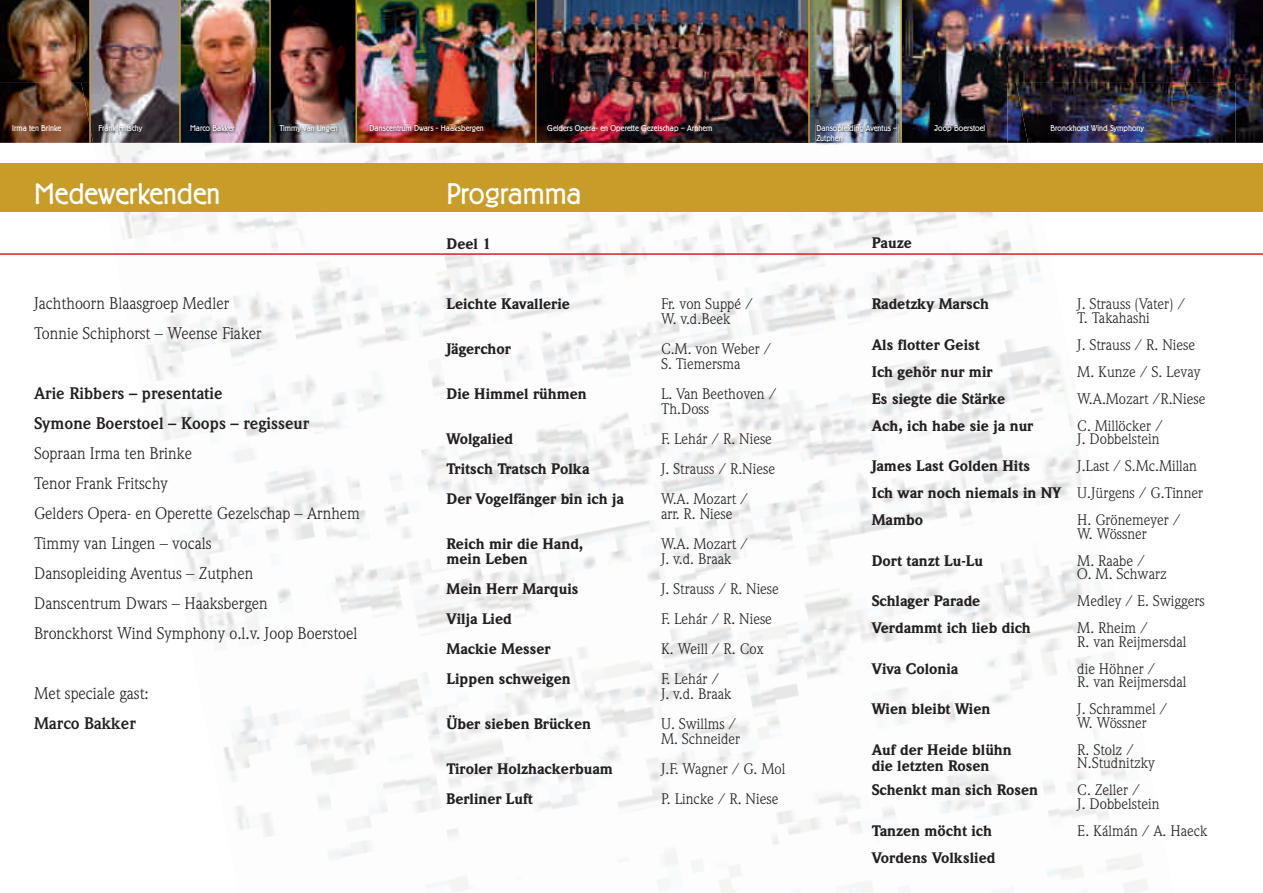
<style>
.page{position:relative;width:1263px;height:893px;background:#fff}
.page>*{position:absolute;margin:0;border:0;box-sizing:border-box;transform-origin:0 0}
.t1{font:300 29.4px "Berliner Grotesk BQ";color:#fff}
.t2{font:16.5px/30px "Weidemann Std";color:#231f20}
.t3{font:700 16.5px/30px "Weidemann Std";color:#231f20}
.t4{font:15px/13.5px "Weidemann Std";color:#231f20}
.t5{font:900 15px "Weidemann Std";color:#231f20}
.t6{font:300 8.4px "Berliner Grotesk BQ";color:#fff}
.s1{font-weight:900}
</style>
<div class="page">
<img style="left:91px;top:0;width:88px;height:83px">
<img style="left:1067px;top:211px;width:168px;height:1px">
<img style="left:93px;top:143px;width:110px;height:198px">
<img style="left:203px;top:143px;width:162px;height:471px">
<img style="left:313px;top:143px;width:165px;height:125px">
<img style="left:478px;top:143px;width:165px;height:115px">
<img style="left:643px;top:144px;width:138px;height:197px">
<img style="left:753px;top:144px;width:165px;height:146px">
<img style="left:918px;top:144px;width:149px;height:198px">
<img style="left:337px;top:237px;width:190px;height:187px">
<img style="left:146px;top:341px;width:146px;height:259px">
<img style="left:506px;top:258px;width:190px;height:156px">
<img style="left:781px;top:259px;width:190px;height:156px">
<img style="left:367px;top:393px;width:190px;height:187px">
<img style="left:685px;top:341px;width:157px;height:223px">
<img style="left:536px;top:414px;width:190px;height:156px">
<img style="left:961px;top:342px;width:143px;height:260px">
<img style="left:812px;top:415px;width:189px;height:176px">
<img style="left:193px;top:600px;width:150px;height:237px">
<img style="left:398px;top:549px;width:189px;height:156px">
<img style="left:364px;top:632px;width:99px;height:255px">
<img style="left:567px;top:570px;width:169px;height:156px">
<img style="left:312px;top:694px;width:96px;height:193px">
<img style="left:736px;top:591px;width:159px;height:137px">
<img style="left:895px;top:571px;width:157px;height:248px">
<img style="left:428px;top:705px;width:190px;height:187px">
<img style="left:1011px;top:602px;width:131px;height:260px">
<img style="left:597px;top:726px;width:190px;height:156px">
<img style="left:312px;top:861px;width:41px;height:26px">
<img style="left:766px;top:747px;width:190px;height:146px">
<img style="left:458px;top:861px;width:170px;height:31px">
<img style="left:622px;top:882px;width:171px;height:11px">
<img style="left:946px;top:831px;width:122px;height:62px">
<img style="left:1062px;top:862px;width:86px;height:31px">
<img style="left:91px;top:83px;width:88px;height:60px">
<div style="left:0;top:163px;width:1263px;height:48px;background:#c89c28"></div>
<img style="left:0;top:0;width:89px;height:143px">
<img style="left:81px;top:83px;width:8px;height:44px">
<img style="left:360px;top:0;width:903px;height:143px">
<img style="left:1028px;top:83px;width:207px;height:60px">
<img style="left:1007px;top:83px;width:21px;height:60px">
<hr style="left:0;top:253px;width:1263px;height:2px;background:#d1232a">
<img style="left:181px;top:0;width:179px;height:143px">
<img style="left:98px;top:125px;width:46px;height:9px">
<img style="left:189px;top:125px;width:47px;height:9px">
<img style="left:278px;top:125px;width:61px;height:9px">
<img style="left:369px;top:125px;width:116px;height:9px">
<img style="left:815px;top:125px;width:83px;height:20px">
<img style="left:817px;top:125px;width:80px;height:7px">
<img style="left:897px;top:7px;width:110px;height:136px">
<svg style="left:897px;top:125px;width:1px;height:18px"></svg>
<img style="left:933px;top:125px;width:53px;height:9px">
<hr style="left:89px;top:0;width:2px;height:143px;background:#c89c28">
<hr style="left:179px;top:0;width:2px;height:143px;background:#c89c28">
<hr style="left:269px;top:0;width:2px;height:143px;background:#c89c28">
<hr style="left:355px;top:0;width:2px;height:143px;background:#c89c28">
<hr style="left:535px;top:0;width:2px;height:143px;background:#c89c28">
<hr style="left:808px;top:0;width:2px;height:143px;background:#c89c28">
<hr style="left:900px;top:0;width:2px;height:143px;background:#c89c28">
<svg style="left:898px;top:339px;width:9px;height:11px"></svg>
<p class="t6" style="left:12px;top:123px;width:51px">Irma ten Brinke</p>
<p class="t6" style="left:99px;top:123px;width:45px">Frank Fritschy</p>
<p class="t6" style="left:190px;top:123px;width:46px">Marco Bakker</p>
<p class="t6" style="left:279px;top:123px;width:60px">Timmy van Lingen</p>
<p class="t6" style="left:370px;top:123px;width:116px">Danscentrum Dwars - Haaksbergen</p>
<p class="t6" style="left:547px;top:123px;width:167px">Gelders Opera- en Operette Gezelschap – Arnhem</p>
<p class="t6" style="left:816px;top:123px;width:82px">Dansopleiding Aventus –</p>
<p class="t6" style="left:1050px;top:123px;width:95px">Bronckhorst Wind Symphony</p>
<p class="t6" style="left:816px;top:134px;width:28px">Zutphen</p>
<p class="t6" style="left:934px;top:123px;width:52px">Joop Boerstoel</p>
<h1 class="t1" style="left:34px;top:177px;width:188px">Medewerkenden</h1>
<p class="t2" style="left:34px;top:288px;width:229px">Jachthoorn Blaasgroep Medler<br>Tonnie Schiphorst – Weense Fiaker</p>
<p class="t3" style="left:34px;top:379px;width:277px">Arie Ribbers – presentatie<br>Symone Boerstoel – Koops – regisseur</p>
<p class="t2" style="left:34px;top:438px;width:328px">Sopraan Irma ten Brinke<br>Tenor Frank Fritschy<br>Gelders Opera- en Operette Gezelschap – Arnhem Timmy van Lingen – vocals<br>Dansopleiding Aventus – Zutphen<br>Danscentrum Dwars – Haaksbergen<br>Bronckhorst Wind Symphony o.l.v. Joop Boerstoel</p>
<p class="t2" style="left:34px;top:678px;width:116px">Met speciale gast:</p>
<p class="t3" style="left:34px;top:708px;width:103px">Marco Bakker</p>
<h1 class="t1" style="left:446px;top:177px;width:136px">Programma</h1>
<p class="t5" style="left:446px;top:235px;width:46px">Deel 1</p>
<p class="t5" style="left:446px;top:295px;width:125px">Leichte Kavallerie</p>
<p class="t4" style="left:661px;top:296px;width:93px;line-height:15px">Fr. von Suppé /<br>W. v.d.Beek</p>
<p class="t5" style="left:446px;top:340px;width:66px">Jägerchor</p>
<p class="t4" style="left:661px;top:341px;width:112px;line-height:15px">C.M. von Weber /<br>S. Tiemersma</p>
<p class="t5" style="left:446px;top:385px;width:142px">Die Himmel rühmen</p>
<p class="t4" style="left:661px;top:386px;width:117px;line-height:15px">L. Van Beethoven /<br>Th.Doss</p>
<p class="t5" style="left:446px;top:430px;width:68px">Wolgalied</p>
<p class="t4" style="left:661px;top:432px;width:112px">F. Lehár / R. Niese</p>
<p class="t5" style="left:446px;top:460px;width:145px">Tritsch Tratsch Polka</p>
<p class="t4" style="left:661px;top:462px;width:115px">J. Strauss / R.Niese</p>
<p class="t5" style="left:446px;top:490px;width:179px">Der Vogelfänger bin ich ja</p>
<p class="t4" style="left:661px;top:491px;width:88px;line-height:15px">W.A. Mozart / arr. R. Niese</p>
<p class="t5" style="left:446px;top:535px;width:138px">Reich mir die Hand,</p>
<p class="t4" style="left:661px;top:537px;width:88px">W.A. Mozart /</p>
<p class="t5" style="left:446px;top:550px;width:83px">mein Leben</p>
<p class="t4" style="left:661px;top:552px;width:72px">J. v.d. Braak</p>
<p class="t5" style="left:446px;top:580px;width:133px">Mein Herr Marquis</p>
<p class="t4" style="left:661px;top:582px;width:119px">J. Strauss / R. Niese</p>
<p class="t5" style="left:446px;top:610px;width:67px">Vilja Lied</p>
<p class="t4" style="left:661px;top:612px;width:112px">F. Lehár / R. Niese</p>
<p class="t5" style="left:446px;top:640px;width:106px">Mackie Messer</p>
<p class="t4" style="left:661px;top:642px;width:105px">K. Weill / R. Cox</p>
<p class="t5" style="left:446px;top:670px;width:126px">Lippen schweigen</p>
<p class="t4" style="left:661px;top:671px;width:72px;line-height:15px">F. Lehár /<br>J. v.d. Braak</p>
<p class="t5" style="left:446px;top:715px;width:146px">Über sieben Brücken</p>
<p class="t4" style="left:661px;top:716px;width:81px;line-height:15px">U. Swillms /<br>M. Schneider</p>
<p class="t5" style="left:446px;top:760px;width:168px">Tiroler Holzhackerbuam</p>
<p class="t4" style="left:661px;top:762px;width:126px">J.F. Wagner / G. Mol</p>
<p class="t5" style="left:446px;top:790px;width:88px">Berliner Luft</p>
<p class="t4" style="left:661px;top:792px;width:119px">P. Lincke / R. Niese</p>
<p class="t5" style="left:872px;top:234px;width:42px">Pauze</p>
<p class="t5" style="left:872px;top:295px;width:119px">Radetzky Marsch</p>
<p class="t4" style="left:1077px;top:297px;width:110px">J. Strauss (Vater) /<br>T. Takahashi</p>
<p class="t5" style="left:872px;top:336px;width:110px">Als otter Geist</p>
<p class="t4" style="left:1077px;top:338px;width:119px">J. Strauss / R. Niese</p>
<p class="t5" style="left:872px;top:363px;width:122px">Ich gehör nur mir</p>
<p class="t4" style="left:1077px;top:365px;width:125px">M. Kunze / S. Levay</p>
<p class="t5" style="left:872px;top:390px;width:135px">Es siegte die Stärke</p>
<p class="t4" style="left:1077px;top:392px;width:130px">W.A.Mozart /R.Niese</p>
<p class="t5" style="left:872px;top:417px;width:163px">Ach, ich habe sie ja nur</p>
<p class="t4" style="left:1077px;top:419px;width:87px">C. Millöcker /<br>J. Dobbelstein</p>
<p class="t5" style="left:872px;top:457px;width:160px">James Last Golden Hits</p>
<p class="t4" style="left:872px;top:453px;width:333px;line-height:27px;text-indent:206px">J.Last / S.Mc.Millan<br><span class="s1">Ich war noch niemals in NY</span> U.Jürgens / G.Tinner<br><span class="s1">Mambo</span></p>
<p class="t4" style="left:1077px;top:513px;width:105px">H. Grönemeyer /<br>W. Wössner</p>
<p class="t5" style="left:872px;top:552px;width:113px">Dort tanzt Lu-Lu</p>
<p class="t4" style="left:1077px;top:554px;width:91px">M. Raabe /<br>O. M. Schwarz</p>
<p class="t5" style="left:872px;top:592px;width:110px">Schlager Parade</p>
<p class="t4" style="left:1077px;top:594px;width:129px">Medley / E. Swiggers</p>
<p class="t5" style="left:872px;top:619px;width:161px">Verdammt ich lieb dich</p>
<p class="t4" style="left:1077px;top:621px;width:111px">M. Rheim /<br>R. van Reijmersdal</p>
<p class="t5" style="left:872px;top:660px;width:88px">Viva Colonia</p>
<p class="t4" style="left:1077px;top:662px;width:111px">die Höhner /<br>R. van Reijmersdal</p>
<p class="t5" style="left:872px;top:700px;width:120px">Wien bleibt Wien</p>
<p class="t4" style="left:1077px;top:702px;width:92px">J. Schrammel /<br>W. Wössner</p>
<p class="t5" style="left:872px;top:741px;width:141px">Auf der Heide blühn</p>
<p class="t4" style="left:1077px;top:743px;width:79px">R. Stolz /<br>N.Studnitzky</p>
<p class="t5" style="left:872px;top:781px;width:168px">Schenkt man sich Rosen</p>
<p class="t4" style="left:1077px;top:783px;width:84px">C. Zeller /<br>J. Dobbelstein</p>
<p class="t5" style="left:872px;top:822px;width:122px">Tanzen möcht ich</p>
<p class="t4" style="left:1077px;top:824px;width:132px">E. Kálmán / A. Haeck</p>
<p class="t5" style="left:872px;top:849px;width:125px">Vordens Volkslied</p>
<p class="t5" style="left:872px;top:756px;width:119px">die letzten Rosen</p>
</div>
